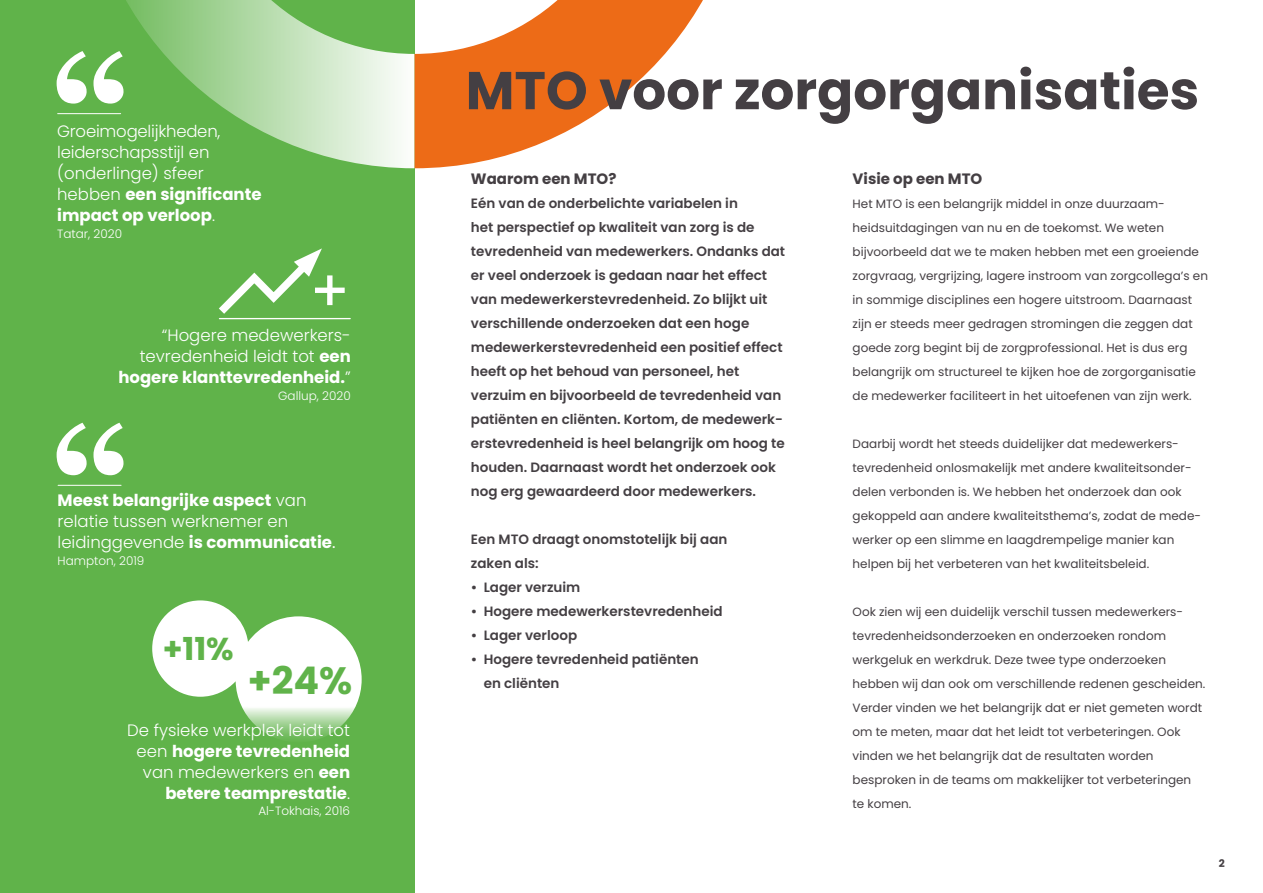
<style>
.page{position:relative;width:1263px;height:893px;background:#fff}
.page>*{position:absolute;margin:0;border:0;box-sizing:border-box;transform-origin:0 0}
.t1{font:700 153.3px "Georgia";color:#fff}
.t2{font:700 53.25px "Poppins";color:#443f43}
.t3{font:700 38.1px "Poppins";color:#60b34a}
.t4{font:700 31.65px "Poppins";color:#60b34a}
.t5{font:300 16.5px/21px "Poppins";color:#fff}
.t6{font:700 15px "Poppins";color:#443f43}
.t7{font:600 13.5px/24px "Poppins";color:#443f43}
.t8{font:12px/24px "Poppins";color:#443f43}
.t9{font:300 12px "Poppins";color:#fff}
.t10{font:700 10.5px "Poppins";color:#443f43}
.s1{font-weight:700}
.s2{font-weight:400}
</style>
<div class="page">
<div style="left:0;top:0;width:415px;height:893px;background:#60b34a"></div>
<svg style="left:414px;top:0;width:289px;height:168px;fill:#ed6b17"></svg>
<svg style="left:83px;top:0;width:331px;height:168px"></svg>
<svg style="left:152px;top:600px;width:210px;height:106px"></svg>
<svg style="left:241px;top:706px;width:115px;height:33px"></svg>
<hr style="left:58px;top:113px;width:63px;height:1px;background:#fff">
<hr style="left:58px;top:485px;width:63px;height:1px;background:#fff">
<hr style="left:248px;top:706px;width:101px;height:1px;background:#fff">
<hr style="left:219px;top:318px;width:131px;height:1px;background:#fff">
<div style="left:327px;top:275px;width:5px;height:30px;background:#fff"></div>
<div style="left:315px;top:288px;width:30px;height:5px;background:#fff"></div>
<svg style="left:219px;top:248px;width:103px;height:72px"></svg>
<h1 class="t1" style="left:51px;top:-3px;width:81px">“</h1>
<h3 class="t5" style="left:57px;top:121px;width:206px">Groeimogelijkheden, leiderschapsstijl en (onderlinge) sfeer hebben <span class="s1">een significante impact op verloop</span>.</h3>
<p class="t9" style="left:57px;top:227px;width:66px">Tatar, 2020</p>
<h3 class="t5" style="left:118px;top:325px;width:234px;text-align:right">“Hogere medewerkers&shy;tevredenheid leidt tot <span class="s1">een hogere klanttevredenheid.</span>”</h3>
<p class="t9" style="left:278px;top:389px;width:74px">Gallup, 2020</p>
<h1 class="t1" style="left:51px;top:368px;width:81px">“</h1>
<h3 class="t5" style="left:58px;top:490px;width:279px"><span class="s1">Meest belangrijke aspect</span> van relatie tussen werknemer en leidinggevende <span class="s1">is communicatie</span><span class="s2">.</span></h3>
<p class="t9" style="left:58px;top:554px;width:88px">Hampton, 2019</p>
<h3 class="t4" style="left:163px;top:631px;width:73px">+11%</h3>
<h3 class="t3" style="left:248px;top:658px;width:106px">+24%</h3>
<h3 class="t5" style="left:127px;top:720px;width:224px;text-align:right">De fysieke werkplek leidt tot een <span class="s1">hogere tevredenheid </span>van medewerkers en <span class="s1">een betere teamprestatie</span>.</h3>
<p class="t9" style="left:258px;top:804px;width:93px">Al-Tokhais, 2016</p>
<h2 class="t2" style="left:466px;top:60px;width:735px">MTO voor zorgorganisaties</h2>
<p class="t6" style="left:471px;top:170px;width:147px">Waarom een MTO?</p>
<p class="t7" style="left:471px;top:191px;width:316px">Eén van de onderbelichte variabelen in<br>het perspectief op kwaliteit van zorg is de tevredenheid van medewerkers. Ondanks dat er veel onderzoek is gedaan naar het effect van medewerkerstevredenheid. Zo blijkt uit verschillende onderzoeken dat een hoge medewerkerstevredenheid een positief effect heeft op het behoud van personeel, het verzuim en bijvoorbeeld de tevredenheid van patiënten en cliënten. Kortom, de medewerk&shy;erstevredenheid is heel belangrijk om hoog te houden. Daarnaast wordt het onderzoek ook nog erg gewaardeerd door medewerkers.</p>
<p class="t7" style="left:471px;top:527px;width:258px">Een MTO draagt onomstotelijk bij aan zaken als:</p>
<p class="t7" style="left:471px;top:575px;width:111px">• Lager verzuim</p>
<p class="t7" style="left:471px;top:599px;width:253px">• Hogere medewerkerstevredenheid</p>
<p class="t7" style="left:471px;top:623px;width:108px">• Lager verloop</p>
<p class="t7" style="left:484px;top:647px;width:217px;text-indent:-13px">• Hogere tevredenheid patiënten en cliënten</p>
<p class="t6" style="left:853px;top:170px;width:131px">Visie op een MTO</p>
<p class="t8" style="left:853px;top:192px;width:357px">Het MTO is een belangrijk middel in onze duurzaam&shy;heidsuitdagingen van nu en de toekomst. We weten bijvoorbeeld dat we te maken hebben met een groeiende zorgvraag, vergrijzing, lagere instroom van zorgcollega’s en in sommige disciplines een hogere uitstroom. Daarnaast zijn er steeds meer gedragen stromingen die zeggen dat goede zorg begint bij de zorgprofessional. Het is dus erg belangrijk om structureel te kijken hoe de zorgorganisatie de medewerker faciliteert in het uitoefenen van zijn werk.</p>
<p class="t8" style="left:853px;top:432px;width:350px">Daarbij wordt het steeds duidelijker dat medewerkers&shy;tevredenheid onlosmakelijk met andere kwaliteitsonder&shy;delen verbonden is. We hebben het onderzoek dan ook gekoppeld aan andere kwaliteitsthema’s, zodat de mede&shy;werker op een slimme en laagdrempelige manier kan helpen bij het verbeteren van het kwaliteitsbeleid.</p>
<p class="t8" style="left:853px;top:600px;width:354px">Ook zien wij een duidelijk verschil tussen medewerkers&shy;tevredenheidsonderzoeken en onderzoeken rondom werkgeluk en werkdruk. Deze twee type onderzoeken hebben wij dan ook om verschillende redenen gescheiden.<br>Verder vinden we het belangrijk dat er niet gemeten wordt om te meten, maar dat het leidt tot verbeteringen. Ook vinden we het belangrijk dat de resultaten worden besproken in de teams om makkelijker tot verbeteringen te komen.</p>
<p class="t10" style="left:1219px;top:857px;width:7px">2</p>
</div>
